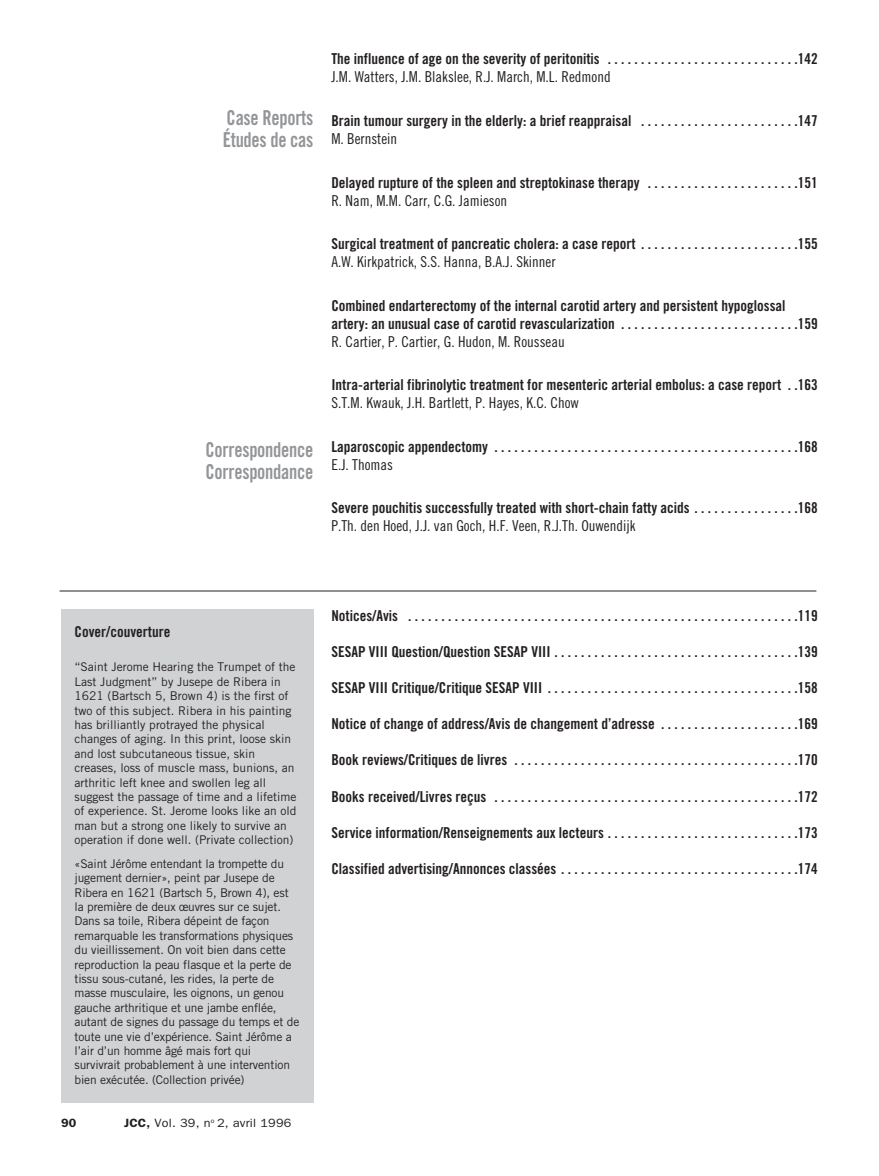
<style>
.page{position:relative;width:879px;height:1176px;background:#fff}
.page>*{position:absolute;margin:0;border:0;box-sizing:border-box;transform-origin:0 0}
.t1{font:20.55px/22px "Trade Gothic Bold Cond Twenty";letter-spacing:-.015em;color:#939598;scale:.9 1}
.t2{font:15px/18px "Trade Gothic Bold Cond Twenty";color:#231f20}
.t3{font:15px "Trade Gothic Cond Eighteen";color:#231f20}
.t4{font:12px/14.4px "Trade Gothic";letter-spacing:-.01em;color:#231f20}
.t5{font:12px "Franklin Gothic";letter-spacing:.02em;color:#231f20;scale:1.05 1}
.t6{font:600 12px "Franklin Gothic";color:#231f20;scale:1.05 1}
.s1{font-weight:600}
</style>
<div class="page">
<div style="left:61px;top:609px;width:252px;height:493px;background:#d1d2d4"></div>
<hr style="left:60px;top:590px;width:756px;height:1px;background:#231f20">
<h1 class="t1" style="left:223px;top:108px;width:102px">Case Reports<br>Études de cas</h1>
<h1 class="t1" style="left:205px;top:440px;width:121px">Correspondence<br>Correspondance</h1>
<p class="t2" style="left:331px;top:51px;width:488px">The influence of age on the severity of peritonitis . . . . . . . . . . . . . . . . . . . . . . . . . . . . .142</p>
<p class="t3" style="left:331px;top:72px;width:281px">J.M. Watters, J.M. Blakslee, R.J. March, M.L. Redmond</p>
<p class="t2" style="left:331px;top:113px;width:488px">Brain tumour surgery in the elderly: a brief reappraisal . . . . . . . . . . . . . . . . . . . . . . . .147</p>
<p class="t3" style="left:331px;top:133px;width:67px">M. Bernstein</p>
<p class="t2" style="left:331px;top:174px;width:488px">Delayed rupture of the spleen and streptokinase therapy . . . . . . . . . . . . . . . . . . . . . . .151</p>
<p class="t3" style="left:331px;top:195px;width:177px">R. Nam, M.M. Carr, C.G. Jamieson</p>
<p class="t2" style="left:331px;top:236px;width:488px">Surgical treatment of pancreatic cholera: a case report . . . . . . . . . . . . . . . . . . . . . . . .155</p>
<p class="t3" style="left:331px;top:256px;width:225px">A.W. Kirkpatrick, S.S. Hanna, B.A.J. Skinner</p>
<p class="t2" style="left:331px;top:297px;width:488px">Combined endarterectomy of the internal carotid artery and persistent hypoglossal artery: an unusual case of carotid revascularization . . . . . . . . . . . . . . . . . . . . . . . . . . .159</p>
<p class="t3" style="left:331px;top:336px;width:235px">R. Cartier, P. Cartier, G. Hudon, M. Rousseau</p>
<p class="t2" style="left:331px;top:377px;width:488px">Intra-arterial fibrinolytic treatment for mesenteric arterial embolus: a case report . .163</p>
<p class="t3" style="left:331px;top:397px;width:249px">S.T.M. Kwauk, J.H. Bartlett, P. Hayes, K.C. Chow</p>
<p class="t2" style="left:331px;top:438px;width:488px">Laparoscopic appendectomy . . . . . . . . . . . . . . . . . . . . . . . . . . . . . . . . . . . . . . . . . . . . . .168</p>
<p class="t3" style="left:331px;top:459px;width:63px">E.J. Thomas</p>
<p class="t2" style="left:331px;top:500px;width:488px">Severe pouchitis successfully treated with short-chain fatty acids . . . . . . . . . . . . . . . .168</p>
<p class="t3" style="left:331px;top:520px;width:305px">P.Th. den Hoed, J.J. van Goch, H.F. Veen, R.J.Th. Ouwendijk</p>
<p class="t2" style="left:75px;top:624px;width:97px">Cover/couverture</p>
<p class="t4" style="left:75px;top:660px;width:223px">“Saint Jerome Hearing the Trumpet of the Last Judgment” by Jusepe de Ribera in 1621 (Bartsch 5, Brown 4) is the first of two of this subject. Ribera in his painting has brilliantly protrayed the physical changes of aging. In this print, loose skin and lost subcutaneous tissue, skin creases, loss of muscle mass, bunions, an arthritic left knee and swollen leg all suggest the passage of time and a lifetime of experience. St. Jerome looks like an old man but a strong one likely to survive an operation if done well. (Private collection)</p>
<p class="t4" style="left:75px;top:857px;width:226px">«Saint Jérôme entendant la trompette du jugement dernier», peint par Jusepe de Ribera en 1621 (Bartsch 5, Brown 4), est la première de deux œuvres sur ce sujet.<br>Dans sa toile, Ribera dépeint de façon remarquable les transformations physiques du vieillissement. On voit bien dans cette reproduction la peau flasque et la perte de tissu sous-cutané, les rides, la perte de masse musculaire, les oignons, un genou gauche arthritique et une jambe enflée, autant de signes du passage du temps et de toute une vie d’expérience. Saint Jérôme a l’air d’un homme âgé mais fort qui survivrait probablement à une intervention bien exécutée. (Collection privée)</p>
<p class="t6" style="left:61px;top:1115px;width:16px">90</p>
<p class="t5" style="left:124px;top:1115px;width:161px"><span class="s1">JCC,</span> Vol. 39, n<sup>o</sup> 2, avril 1996</p>
<p class="t2" style="left:331px;top:608px;width:488px">Notices/Avis . . . . . . . . . . . . . . . . . . . . . . . . . . . . . . . . . . . . . . . . . . . . . . . . . . . . . . . . . . .119</p>
<p class="t2" style="left:331px;top:644px;width:488px">SESAP VIII Question/Question SESAP VIII . . . . . . . . . . . . . . . . . . . . . . . . . . . . . . . . . . . . .139</p>
<p class="t2" style="left:331px;top:680px;width:488px">SESAP VIII Critique/Critique SESAP VIII . . . . . . . . . . . . . . . . . . . . . . . . . . . . . . . . . . . . . .158</p>
<p class="t2" style="left:331px;top:716px;width:488px">Notice of change of address/Avis de changement d’adresse . . . . . . . . . . . . . . . . . . . . .169</p>
<p class="t2" style="left:331px;top:752px;width:488px">Book reviews/Critiques de livres . . . . . . . . . . . . . . . . . . . . . . . . . . . . . . . . . . . . . . . . . . .170</p>
<p class="t2" style="left:331px;top:788px;width:488px">Books received/Livres reçus . . . . . . . . . . . . . . . . . . . . . . . . . . . . . . . . . . . . . . . . . . . . . .172</p>
<p class="t2" style="left:331px;top:824px;width:488px">Service information/Renseignements aux lecteurs . . . . . . . . . . . . . . . . . . . . . . . . . . . . .173</p>
<p class="t2" style="left:331px;top:860px;width:488px">Classified advertising/Annonces classées . . . . . . . . . . . . . . . . . . . . . . . . . . . . . . . . . . . .174</p>
</div>
